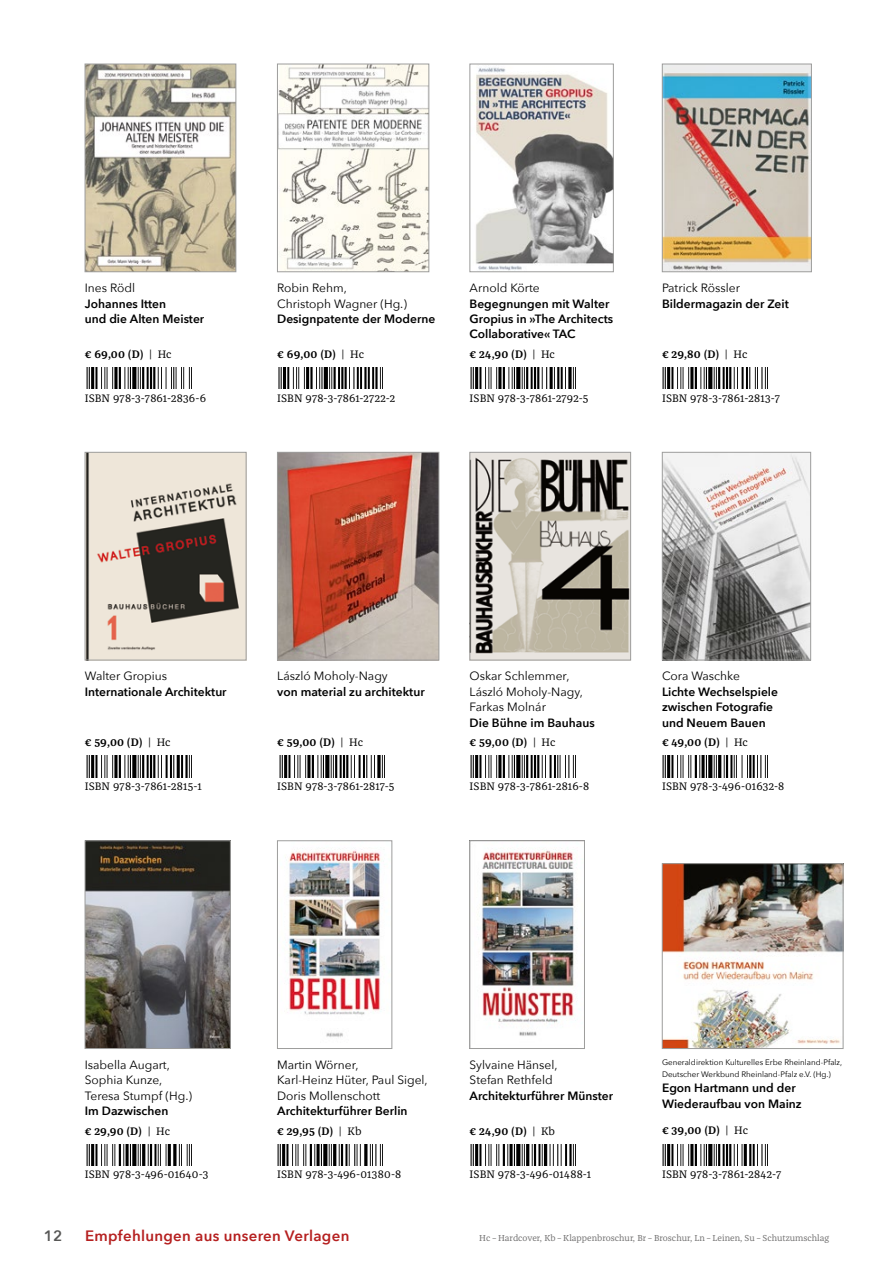
<style>
.page{position:relative;width:893px;height:1263px;background:#fff}
.page>*{position:absolute;margin:0;border:0;box-sizing:border-box;transform-origin:0 0}
.t1{font:600 15px "Avenir Next";letter-spacing:.02em;color:#b51f1f}
.t2{font:600 15px "Avenir Next";color:#575756}
.t3{font:600 12px/15.3px "Avenir Next";color:#000}
.t4{font:12px/15.3px "Avenir Next";color:#000}
.t5{font:11.25px "Franziska Pro";letter-spacing:.015em;color:#000}
.t6{font:600 11.25px "Franziska Pro";letter-spacing:.015em;color:#000}
.t7{font:9px "Franziska Pro";color:#706f6f}
.t8{font:7.95px/12px "Avenir Next";color:#000}
.s1{font-weight:400}
</style>
<div class="page">
<img style="left:87px;top:66px;width:147px;height:204px">
<div style="left:85px;top:64px;width:151px;height:208px;border:1px solid #9d9d9c"></div>
<img style="left:87px;top:454px;width:157px;height:204px">
<div style="left:85px;top:452px;width:161px;height:208px;border:1px solid #9d9d9c"></div>
<img style="left:87px;top:842px;width:142px;height:205px">
<div style="left:85px;top:840px;width:146px;height:209px;border:1px solid #9d9d9c"></div>
<img style="left:279px;top:66px;width:148px;height:204px">
<div style="left:277px;top:64px;width:152px;height:208px;border:1px solid #9d9d9c"></div>
<img style="left:279px;top:454px;width:158px;height:204px">
<div style="left:277px;top:452px;width:162px;height:208px;border:1px solid #9d9d9c"></div>
<img style="left:288px;top:848px;width:93px;height:189px">
<div style="left:277px;top:840px;width:115px;height:209px;border:1px solid #9d9d9c"></div>
<img style="left:475px;top:67px;width:137px;height:203px">
<div style="left:470px;top:64px;width:144px;height:208px;border:1px solid #9d9d9c"></div>
<img style="left:472px;top:454px;width:157px;height:204px">
<div style="left:470px;top:452px;width:161px;height:208px;border:1px solid #9d9d9c"></div>
<img style="left:481px;top:850px;width:95px;height:186px">
<div style="left:470px;top:840px;width:115px;height:209px;border:1px solid #9d9d9c"></div>
<img style="left:664px;top:66px;width:146px;height:204px">
<div style="left:662px;top:64px;width:150px;height:208px;border:1px solid #9d9d9c"></div>
<img style="left:664px;top:454px;width:145px;height:204px">
<div style="left:662px;top:452px;width:149px;height:208px;border:1px solid #9d9d9c"></div>
<img style="left:664px;top:865px;width:177px;height:182px">
<div style="left:662px;top:863px;width:181px;height:186px;border:1px solid #9d9d9c"></div>
<img style="left:86px;top:368px;width:104px;height:21px">
<img style="left:86px;top:756px;width:104px;height:21px">
<img style="left:86px;top:1144px;width:104px;height:21px">
<img style="left:278px;top:368px;width:105px;height:21px">
<img style="left:279px;top:756px;width:104px;height:21px">
<img style="left:277px;top:1144px;width:104px;height:21px">
<img style="left:470px;top:368px;width:104px;height:21px">
<img style="left:470px;top:756px;width:104px;height:21px">
<img style="left:470px;top:1144px;width:104px;height:21px">
<img style="left:662px;top:368px;width:104px;height:21px">
<img style="left:662px;top:756px;width:104px;height:21px">
<img style="left:662px;top:1144px;width:104px;height:21px">
<p class="t4" style="left:85px;top:280px;width:52px">Ines Rödl</p>
<p class="t3" style="left:85px;top:295px;width:121px">Johannes Itten<br>und die Alten Meister</p>
<p class="t6" style="left:85px;top:347px;width:88px">€ 69,00 (D) <span class="s1">| Hc</span></p>
<p class="t5" style="left:85px;top:391px;width:123px">ISBN 978-3-7861-2836-6</p>
<p class="t4" style="left:277px;top:280px;width:131px">Robin Rehm,<br>Christoph Wagner (Hg.)</p>
<p class="t3" style="left:277px;top:311px;width:160px">Designpatente der Moderne</p>
<p class="t6" style="left:277px;top:347px;width:88px">€ 69,00 (D) <span class="s1">| Hc</span></p>
<p class="t5" style="left:277px;top:391px;width:120px">ISBN 978-3-7861-2722-2</p>
<p class="t4" style="left:470px;top:280px;width:72px">Arnold Körte</p>
<p class="t3" style="left:470px;top:295px;width:145px">Begegnungen mit Walter<br>Gropius in »The Architects<br>Collaborative« TAC</p>
<p class="t6" style="left:470px;top:347px;width:87px">€ 24,90 (D) <span class="s1">| Hc</span></p>
<p class="t5" style="left:470px;top:391px;width:120px">ISBN 978-3-7861-2792-5</p>
<p class="t4" style="left:662px;top:280px;width:80px">Patrick Rössler</p>
<p class="t3" style="left:662px;top:295px;width:128px">Bildermagazin der Zeit</p>
<p class="t6" style="left:662px;top:347px;width:87px">€ 29,80 (D) <span class="s1">| Hc</span></p>
<p class="t5" style="left:662px;top:391px;width:119px">ISBN 978-3-7861-2813-7</p>
<p class="t4" style="left:85px;top:668px;width:84px">Walter Gropius</p>
<p class="t3" style="left:85px;top:684px;width:143px">Internationale Architektur</p>
<p class="t6" style="left:85px;top:735px;width:87px">€ 59,00 (D) <span class="s1">| Hc</span></p>
<p class="t5" style="left:85px;top:779px;width:119px">ISBN 978-3-7861-2815-1</p>
<p class="t4" style="left:277px;top:668px;width:112px">László Moholy-Nagy</p>
<p class="t3" style="left:277px;top:684px;width:149px">von material zu architektur</p>
<p class="t6" style="left:277px;top:735px;width:87px">€ 59,00 (D) <span class="s1">| Hc</span></p>
<p class="t5" style="left:277px;top:779px;width:119px">ISBN 978-3-7861-2817-5</p>
<p class="t4" style="left:470px;top:668px;width:115px">Oskar Schlemmer,<br>László Moholy-Nagy,<br>Farkas Molnár</p>
<p class="t3" style="left:470px;top:714px;width:127px">Die Bühne im Bauhaus</p>
<p class="t6" style="left:470px;top:735px;width:87px">€ 59,00 (D) <span class="s1">| Hc</span></p>
<p class="t5" style="left:470px;top:779px;width:121px">ISBN 978-3-7861-2816-8</p>
<p class="t4" style="left:662px;top:668px;width:79px">Cora Waschke</p>
<p class="t3" style="left:662px;top:684px;width:117px">Lichte Wechselspiele zwischen Fotografie und Neuem Bauen</p>
<p class="t6" style="left:662px;top:735px;width:87px">€ 49,00 (D) <span class="s1">| Hc</span></p>
<p class="t5" style="left:662px;top:779px;width:124px">ISBN 978-3-496-01632-8</p>
<p class="t4" style="left:85px;top:1056px;width:109px">Isabella Augart,<br>Sophia Kunze,<br>Teresa Stumpf (Hg.)</p>
<p class="t3" style="left:85px;top:1103px;width:85px">Im Dazwischen</p>
<p class="t6" style="left:85px;top:1124px;width:87px">€ 29,90 (D) <span class="s1">| Hc</span></p>
<p class="t5" style="left:85px;top:1167px;width:125px">ISBN 978-3-496-01640-3</p>
<p class="t4" style="left:277px;top:1056px;width:152px">Martin Wörner,<br>Karl-Heinz Hüter, Paul Sigel,<br>Doris Mollenschott</p>
<p class="t3" style="left:277px;top:1103px;width:132px">Architekturführer Berlin</p>
<p class="t6" style="left:277px;top:1124px;width:86px">€ 29,95 (D) <span class="s1">| Kb</span></p>
<p class="t5" style="left:277px;top:1167px;width:126px">ISBN 978-3-496-01380-8</p>
<p class="t4" style="left:470px;top:1056px;width:89px">Sylvaine Hänsel,<br>Stefan Rethfeld</p>
<p class="t3" style="left:470px;top:1087px;width:145px">Architekturführer Münster</p>
<p class="t6" style="left:470px;top:1124px;width:87px">€ 24,90 (D) <span class="s1">| Kb</span></p>
<p class="t5" style="left:470px;top:1167px;width:123px">ISBN 978-3-496-01488-1</p>
<p class="t8" style="left:662px;top:1056px;width:182px">Generaldirektion Kulturelles Erbe Rheinland-Pfalz,<br>Deutscher Werkbund Rheinland-Pfalz e.V. (Hg.)</p>
<p class="t3" style="left:662px;top:1080px;width:141px">Egon Hartmann und der<br>Wiederaufbau von Mainz</p>
<p class="t6" style="left:662px;top:1123px;width:88px">€ 39,00 (D) <span class="s1">| Hc</span></p>
<p class="t5" style="left:662px;top:1167px;width:121px">ISBN 978-3-7861-2842-7</p>
<p class="t2" style="left:44px;top:1223px;width:20px">12</p>
<p class="t1" style="left:85px;top:1223px;width:266px">Empfehlungen aus unseren Verlagen</p>
<p class="t7" style="left:479px;top:1233px;width:351px">Hc – Hardcover, Kb – Klappenbroschur, Br – Broschur, Ln – Leinen, Su – Schutzumschlag</p>
</div>
